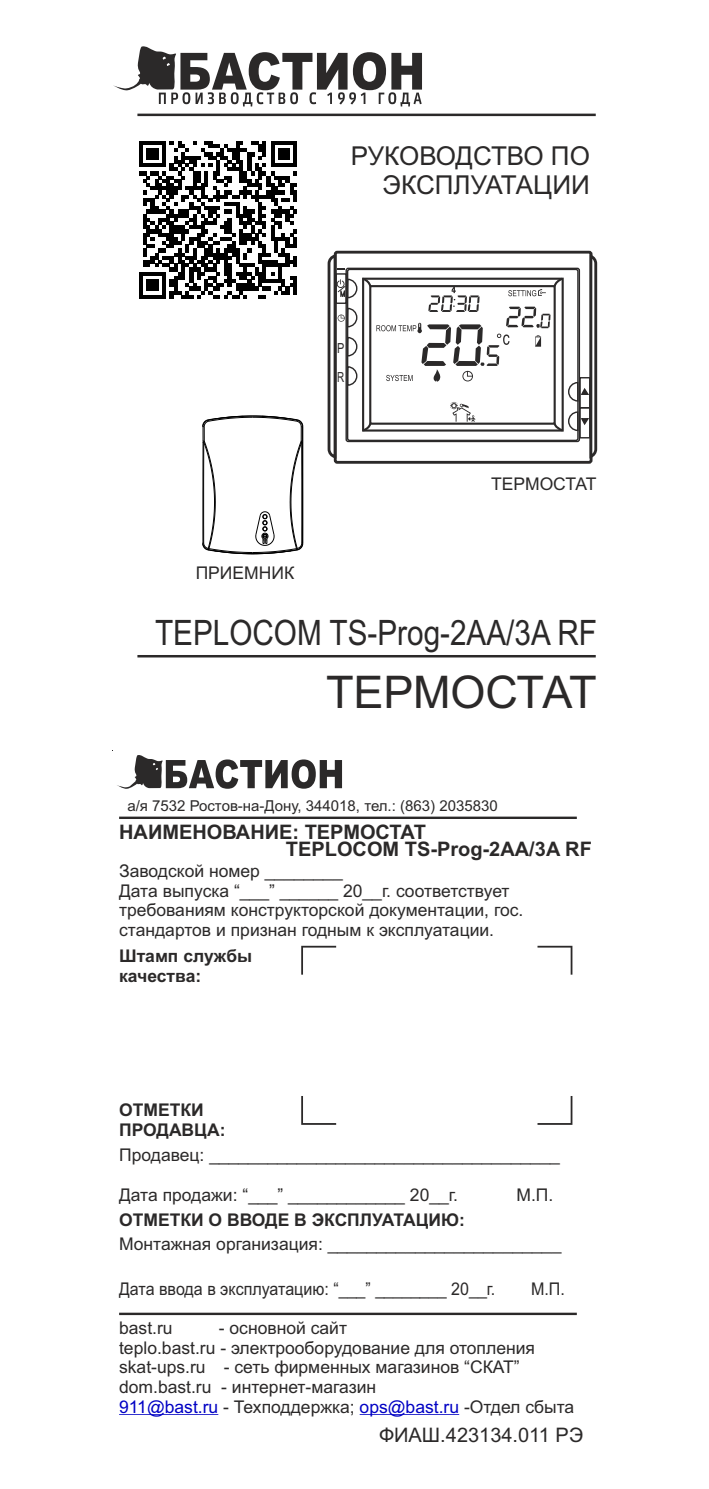
<style>
.page{position:relative;width:709px;height:1489px;background:#fff}
.page>*{position:absolute;margin:0;border:0;box-sizing:border-box;transform-origin:0 0}
.t1{font:45px "Arial";letter-spacing:-.005em;color:#2b2929}
.t2{font:35px "Arial";color:#2b2929;scale:.85 1}
.t3{font:26px/29px "Arial";color:#2b2929;text-align:right}
.t4{font:700 20px/17.2px "Arial";color:#2b2929}
.t5{font:20px "Arial";color:#2b2929}
.t6{font:17.5px/19.5px "Arial";color:#2b2929}
.t7{font:700 17.5px/19.5px "Arial";color:#2b2929}
.t8{font:17.5px "Arial";color:#2b2929;scale:.92 1}
.t9{font:15px "Arial";color:#2b2929}
.t10{font:13.75px/29.5px "Arial";color:#2b2929;scale:.79 1}
.s1{color:#0000c4}
</style>
<div class="page">
<hr style="left:147px;top:1413px;width:71px;height:1px;background:#0000c4">
<hr style="left:360px;top:1413px;width:99px;height:1px;background:#0000c4">
<svg style="left:117px;top:755px;width:225px;height:34px"></svg>
<svg style="left:301px;top:945px;width:271px;height:179px"></svg>
<hr style="left:119px;top:816px;width:458px;height:3px;background:#2b2929">
<hr style="left:119px;top:1312px;width:458px;height:2px;background:#2b2929">
<svg style="left:113px;top:46px;width:309px;height:60px"></svg>
<hr style="left:137px;top:114px;width:458px;height:2px;background:#2b2929">
<hr style="left:137px;top:655px;width:458px;height:2px;background:#2b2929">
<svg style="left:327px;top:252px;width:271px;height:208px"></svg>
<svg style="left:337px;top:276px;width:253px;height:157px"></svg>
<svg style="left:202px;top:415px;width:102px;height:139px"></svg>
<svg style="left:139px;top:141px;width:158px;height:157px"></svg>
<h3 class="t3" style="left:351px;top:143px;width:240px">РУКОВОДСТВО ПО<br>ЭКСПЛУАТАЦИИ</h3>
<p class="t10" style="left:337px;top:334px;width:11px">P<br>R</p>
<p class="t6" style="left:196px;top:565px;width:100px">ПРИЕМНИК</p>
<p class="t6" style="left:491px;top:475px;width:107px">ТЕРМОСТАТ</p>
<h2 class="t2" style="left:155px;top:619px;width:521px">TEPLOCOM TS-Prog-2AA/3A RF</h2>
<h1 class="t1" style="left:326px;top:674px;width:272px">ТЕРМОСТАТ</h1>
<p class="t9" style="left:127px;top:800px;width:372px">а/я 7532 Ростов-на-Дону, 344018, тел.: (863) 2035830</p>
<p class="t4" style="left:286px;top:825px;width:307px;text-indent:-167px">НАИМЕНОВАНИЕ: ТЕРМОСТАТ<br>TEPLOCOM TS-Prog-2AA/3A RF</p>
<p class="t6" style="left:119px;top:862px;width:406px">Заводской номер ________<br>Дата выпуска “___” ______ 20__г. соответствует требованиям конструкторской документации, гос. стандартов и признан годным к эксплуатации.</p>
<p class="t7" style="left:119px;top:947px;width:134px">Штамп службы качества:</p>
<p class="t7" style="left:119px;top:1101px;width:108px">ОТМЕТКИ<br>ПРОДАВЦА:</p>
<p class="t6" style="left:119px;top:1146px;width:442px">Продавец: ____________________________________</p>
<p class="t6" style="left:119px;top:1186px;width:340px">Дата продажи: “___” ____________ 20__г.</p>
<p class="t6" style="left:516px;top:1186px;width:38px">М.П.</p>
<p class="t7" style="left:119px;top:1211px;width:347px">ОТМЕТКИ О ВВОДЕ В ЭКСПЛУАТАЦИЮ:</p>
<p class="t6" style="left:119px;top:1235px;width:444px">Монтажная организация: ________________________</p>
<p class="t8" style="left:119px;top:1282px;width:410px">Дата ввода в эксплуатацию: “___” ________ 20__г.</p>
<p class="t8" style="left:531px;top:1282px;width:38px">М.П.</p>
<p class="t6" style="left:119px;top:1319px;width:55px">bast.ru</p>
<p class="t6" style="left:119px;top:1319px;width:456px;text-indent:100px">- основной сайт<br>teplo.bast.ru - электрооборудование для отопления skat-ups.ru - сеть фирменных магазинов “СКАТ” dom.bast.ru - интернет-магазин<br><span class="s1">911@bast.ru</span> - Техподдержка; <span class="s1">ops@bast.ru</span> -Отдел сбыта</p>
<p class="t5" style="left:379px;top:1427px;width:206px">ФИАШ.423134.011 РЭ</p>
</div>
